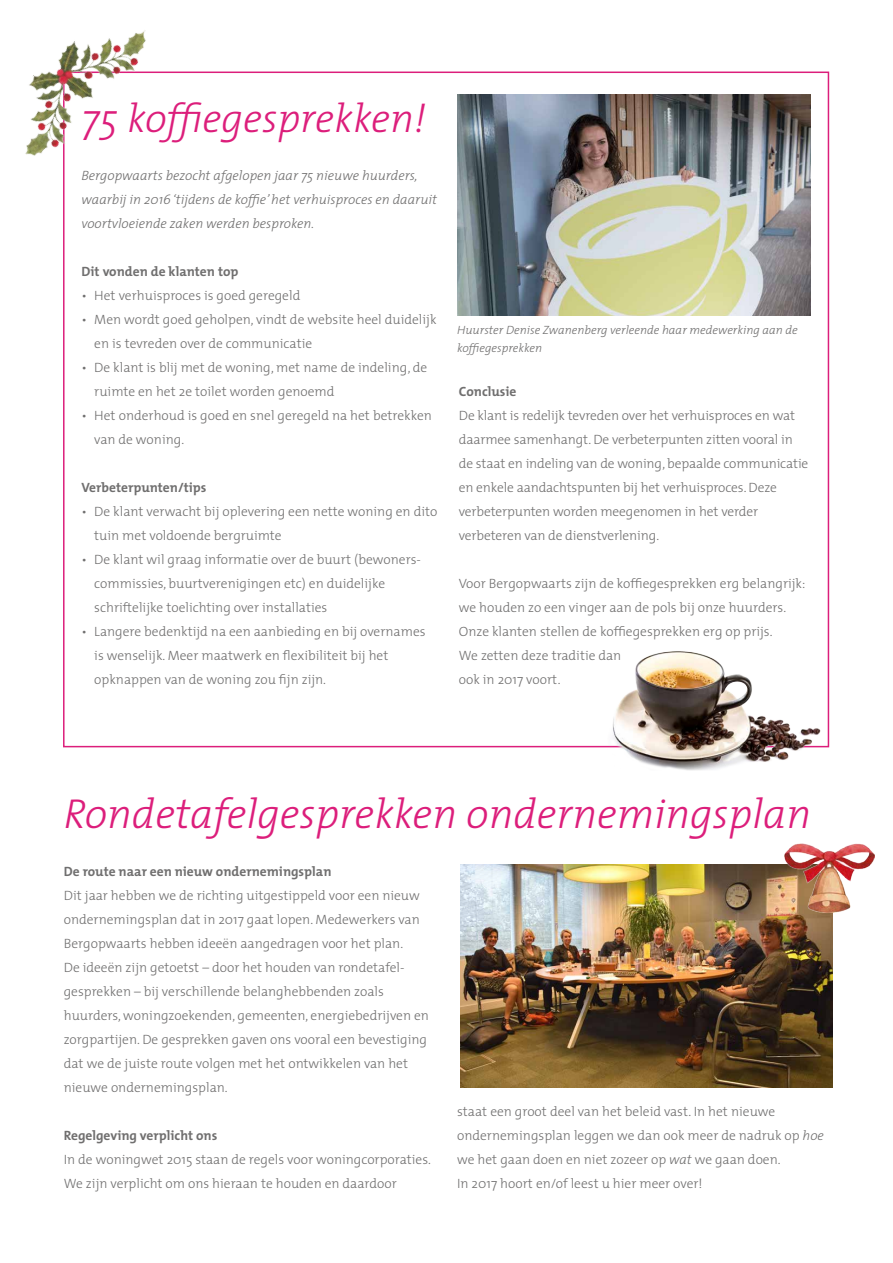
<style>
.page{position:relative;width:893px;height:1263px;background:#fff}
.page>*{position:absolute;margin:0;border:0;box-sizing:border-box;transform-origin:0 0}
.t1{font:italic 300 42px "The Mix";color:#dc1e7b}
.t2{font:italic 300 40.5px "The Mix";color:#dc1e7b}
.t3{font:300 13.5px/24px "The Mix";color:#706f6f}
.t4{font:italic 300 13.5px/24px "The Mix";color:#706f6f}
.t5{font:700 13.5px "The Mix";color:#706f6f}
.t6{font:italic 300 12px/18px "The Mix";color:#706f6f}
.s1{font-style:italic}
</style>
<div class="page">
<img style="left:460px;top:864px;width:372px;height:223px">
<img style="left:457px;top:95px;width:353px;height:221px">
<img style="left:608px;top:651px;width:213px;height:120px">
<img style="left:784px;top:843px;width:90px;height:69px">
<img style="left:25px;top:30px;width:137px;height:139px">
<h2 class="t2" style="left:82px;top:85px;width:346px">75 koffiegesprekken!</h2>
<p class="t4" style="left:82px;top:163px;width:357px">Bergopwaarts bezocht afgelopen jaar 75 nieuwe huurders, waarbij in 2016 ‘tijdens de koffie’ het verhuisproces en daaruit voortvloeiende zaken werden besproken.</p>
<p class="t5" style="left:82px;top:260px;width:158px">Dit vonden de klanten top</p>
<p class="t3" style="left:82px;top:283px;width:220px">• Het verhuisproces is goed geregeld</p>
<p class="t3" style="left:94px;top:307px;width:344px;text-indent:-13px">• Men wordt goed geholpen, vindt de website heel duidelijk en is tevreden over de communicatie</p>
<p class="t3" style="left:94px;top:355px;width:334px;text-indent:-13px">• De klant is blij met de woning, met name de indeling, de ruimte en het 2e toilet worden genoemd</p>
<p class="t3" style="left:94px;top:403px;width:339px;text-indent:-13px">• Het onderhoud is goed en snel geregeld na het betrekken van de woning.</p>
<p class="t5" style="left:82px;top:476px;width:126px">Verbeterpunten/tips</p>
<p class="t3" style="left:94px;top:499px;width:345px;text-indent:-13px">• De klant verwacht bij oplevering een nette woning en dito tuin met voldoende bergruimte</p>
<p class="t3" style="left:94px;top:547px;width:327px;text-indent:-13px">• De klant wil graag informatie over de buurt (bewoners&shy;commissies, buurtverenigingen etc) en duidelijke schriftelijke toelichting over installaties</p>
<p class="t3" style="left:94px;top:619px;width:333px;text-indent:-13px">• Langere bedenktijd na een aanbieding en bij overnames is wenselijk. Meer maatwerk en flexibiliteit bij het opknappen van de woning zou fijn zijn.</p>
<p class="t6" style="left:457px;top:320px;width:342px">Huurster Denise Zwanenberg verleende haar medewerking aan de koffiegesprekken</p>
<p class="t5" style="left:459px;top:380px;width:59px">Conclusie</p>
<p class="t3" style="left:459px;top:403px;width:351px">De klant is redelijk tevreden over het verhuisproces en wat daarmee samenhangt. De verbeterpunten zitten vooral in de staat en indeling van de woning, bepaalde communicatie en enkele aandachtspunten bij het verhuisproces. Deze verbeterpunten worden meegenomen in het verder verbeteren van de dienstverlening.</p>
<p class="t3" style="left:459px;top:571px;width:348px">Voor Bergopwaarts zijn de koffiegesprekken erg belangrijk: we houden zo een vinger aan de pols bij onze huurders.<br>Onze klanten stellen de koffiegesprekken erg op prijs.<br>We zetten deze traditie dan<br>ook in 2017 voort.</p>
<h1 class="t1" style="left:64px;top:779px;width:749px">Rondetafelgesprekken ondernemingsplan</h1>
<p class="t5" style="left:64px;top:860px;width:269px">De route naar een nieuw ondernemingsplan</p>
<p class="t3" style="left:64px;top:883px;width:367px">Dit jaar hebben we de richting uitgestippeld voor een nieuw ondernemingsplan dat in 2017 gaat lopen. Medewerkers van Bergopwaarts hebben ideeën aangedragen voor het plan.<br>De ideeën zijn getoetst – door het houden van rondetafel&shy;gesprekken – bij verschillende belanghebbenden zoals huurders, woningzoekenden, gemeenten, energiebedrijven en zorgpartijen. De gesprekken gaven ons vooral een bevestiging dat we de juiste route volgen met het ontwikkelen van het nieuwe ondernemingsplan.</p>
<p class="t5" style="left:64px;top:1124px;width:155px">Regelgeving verplicht ons</p>
<p class="t3" style="left:64px;top:1147px;width:369px">In de woningwet 2015 staan de regels voor woningcorporaties.<br>We zijn verplicht om ons hieraan te houden en daardoor</p>
<p class="t3" style="left:457px;top:1099px;width:368px">staat een groot deel van het beleid vast. In het nieuwe ondernemingsplan leggen we dan ook meer de nadruk op <span class="s1">hoe </span>we het gaan doen en niet zozeer op <span class="s1">wat</span> we gaan doen.<br>In 2017 hoort en/of leest u hier meer over!</p>
</div>
